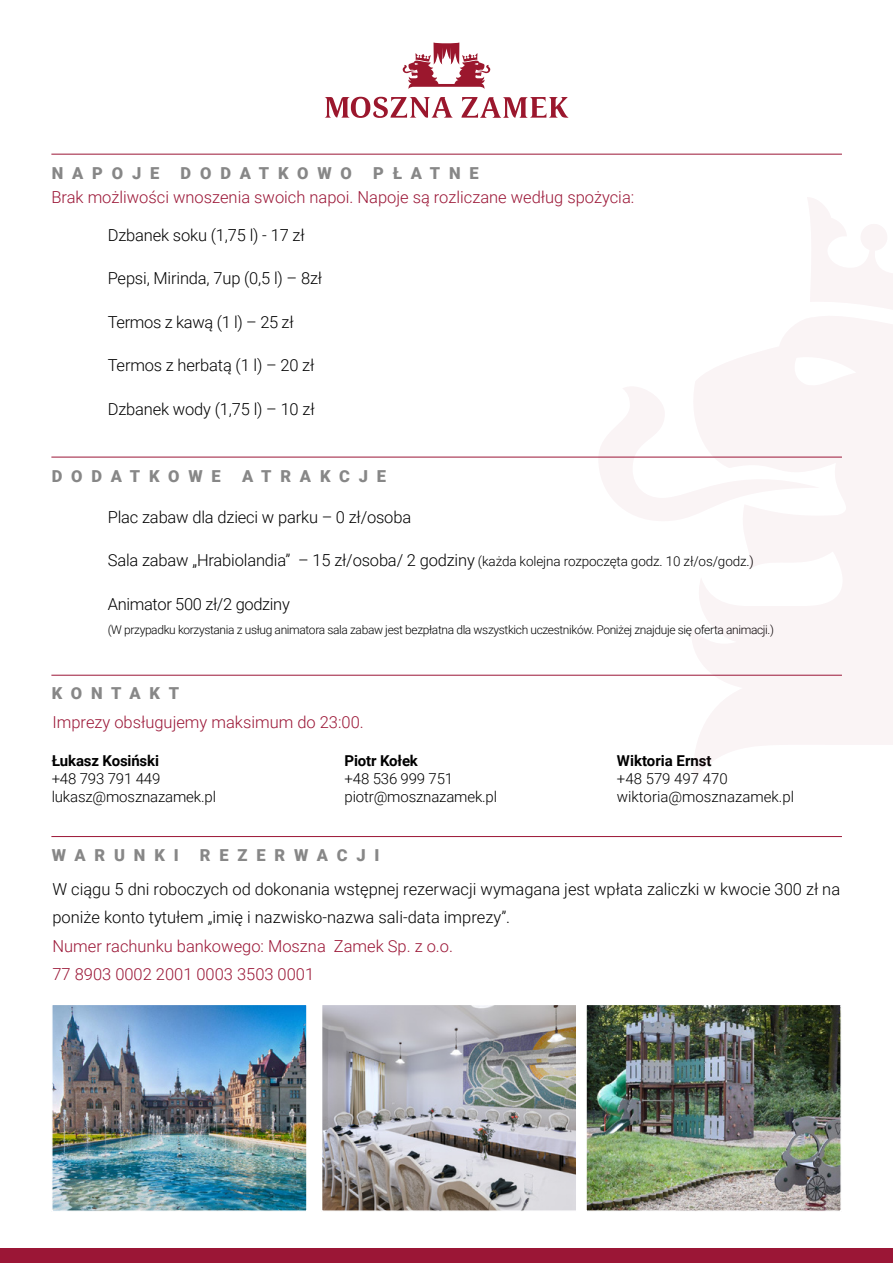
<style>
.page{position:relative;width:893px;height:1263px;background:#fff}
.page>*{position:absolute;margin:0;border:0;box-sizing:border-box;transform-origin:0 0}
.t1{font:300 16.5px/28.5px "Roboto";letter-spacing:-.01em;color:#000}
.t2{font:300 16.5px/28.5px "Roboto";color:#9b1636}
.t3{font:900 16.5px "Roboto";letter-spacing:.535em;color:#878787}
.t4{font:300 15px/18px "Roboto";letter-spacing:-.01em;color:#000}
.t5{font:700 15px "Roboto";letter-spacing:-.01em;color:#000}
.t6{font:300 12px "Roboto";letter-spacing:-.03em;color:#000}
.s1{font-size:13.5px}
</style>
<div class="page">
<svg style="left:325px;top:43px;width:244px;height:75px"></svg>
<hr style="left:51px;top:154px;width:791px;height:1px;background:#9b1636">
<hr style="left:51px;top:457px;width:791px;height:1px;background:#9b1636">
<div style="left:0;top:1249px;width:893px;height:14px;background:#9b1636"></div>
<hr style="left:51px;top:675px;width:791px;height:1px;background:#9b1636">
<hr style="left:51px;top:836px;width:791px;height:1px;background:#9b1636">
<img style="left:54px;top:1006px;width:251px;height:203px">
<div style="left:51px;top:1003px;width:257px;height:209px;border:2px solid #fff"></div>
<img style="left:324px;top:1006px;width:250px;height:203px">
<div style="left:321px;top:1003px;width:256px;height:209px;border:2px solid #fff"></div>
<img style="left:588px;top:1006px;width:251px;height:203px">
<div style="left:585px;top:1003px;width:257px;height:209px;border:2px solid #fff"></div>
<svg style="left:598px;top:387px;width:88px;height:134px"></svg>
<svg style="left:686px;top:319px;width:207px;height:459px;fill:#faf4f5"></svg>
<svg style="left:807px;top:197px;width:86px;height:136px"></svg>
<p class="t3" style="left:52px;top:162px;width:109px">NAPOJE</p>
<p class="t3" style="left:181px;top:162px;width:173px">DODATKOWO</p>
<p class="t3" style="left:373px;top:162px;width:107px">PŁATNE</p>
<p class="t2" style="left:51px;top:182px;width:584px">Brak możliwości wnoszenia swoich napoi. Napoje są rozliczane według spożycia:</p>
<p class="t1" style="left:108px;top:220px;width:198px">Dzbanek soku (1,75 l) - 17 zł</p>
<p class="t1" style="left:108px;top:264px;width:216px">Pepsi, Mirinda, 7up (0,5 l) – 8zł</p>
<p class="t1" style="left:108px;top:307px;width:187px">Termos z kawą (1 l) – 25 zł</p>
<p class="t1" style="left:108px;top:351px;width:208px">Termos z herbatą (1 l) – 20 zł</p>
<p class="t1" style="left:108px;top:394px;width:208px">Dzbanek wody (1,75 l) – 10 zł</p>
<p class="t3" style="left:52px;top:465px;width:171px">DODATKOWE</p>
<p class="t3" style="left:242px;top:465px;width:146px">ATRAKCJE</p>
<p class="t1" style="left:108px;top:502px;width:305px">Plac zabaw dla dzieci w parku – 0 zł/osoba</p>
<p class="t1" style="left:108px;top:545px;width:648px">Sala zabaw „Hrabiolandia” – 15 zł/osoba/ 2 godziny <span class="s1">(każda kolejna rozpoczęta godz. 10 zł/os/godz.)</span></p>
<p class="t1" style="left:108px;top:589px;width:184px">Animator 500 zł/2 godziny</p>
<p class="t6" style="left:108px;top:621px;width:668px">(W przypadku korzystania z usług animatora sala zabaw jest bezpłatna dla wszystkich uczestników. Poniżej znajduje się oferta animacji.)</p>
<p class="t3" style="left:52px;top:682px;width:129px">KONTAKT</p>
<p class="t2" style="left:52px;top:707px;width:313px">Imprezy obsługujemy maksimum do 23:00.</p>
<p class="t5" style="left:52px;top:751px;width:109px">Łukasz Kosiński</p>
<p class="t4" style="left:52px;top:769px;width:166px">+48 793 791 449 lukasz@mosznazamek.pl</p>
<p class="t5" style="left:345px;top:751px;width:75px">Piotr Kołek</p>
<p class="t4" style="left:345px;top:769px;width:154px">+48 536 999 751 piotr@mosznazamek.pl</p>
<p class="t3" style="left:52px;top:843px;width:129px">WARUNKI</p>
<p class="t3" style="left:200px;top:843px;width:181px">REZERWACJI</p>
<p class="t5" style="left:617px;top:751px;width:96px">Wiktoria Ernst</p>
<p class="t4" style="left:617px;top:769px;width:179px">+48 579 497 470 wiktoria@mosznazamek.pl</p>
<p class="t1" style="left:52px;top:874px;width:789px">W ciągu 5 dni roboczych od dokonania wstępnej rezerwacji wymagana jest wpłata zaliczki w kwocie 300 zł na poniże konto tytułem „imię i nazwisko-nazwa sali-data imprezy”.</p>
<p class="t2" style="left:52px;top:931px;width:402px">Numer rachunku bankowego: Moszna Zamek Sp. z o.o.<br>77 8903 0002 2001 0003 3503 0001</p>
</div>
